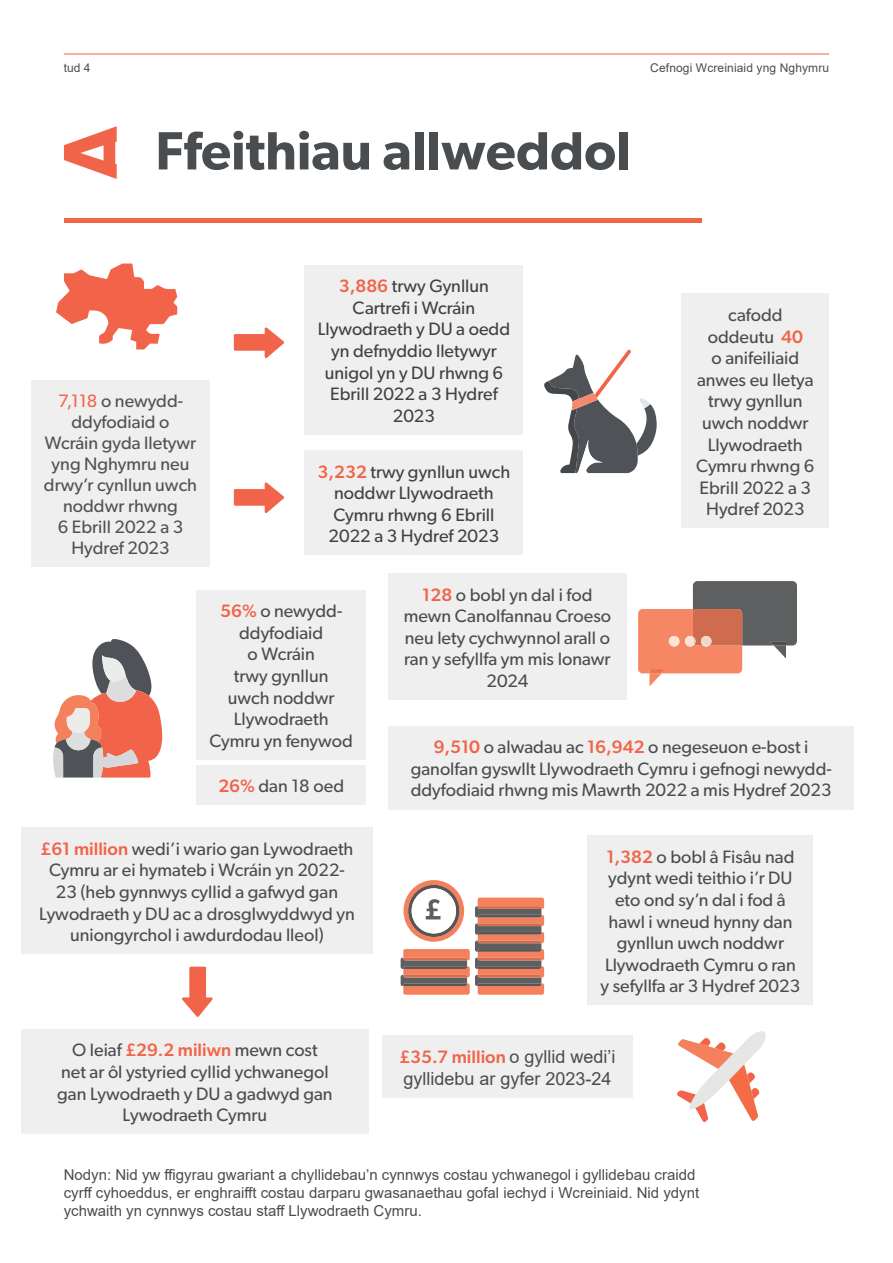
<style>
.page{position:relative;width:893px;height:1263px;background:#fff}
.page>*{position:absolute;margin:0;border:0;box-sizing:border-box;transform-origin:0 0}
.Page_title{font:600 54px "Gibson";color:#494d50}
.t1{font:18px/21.6px "Gibson";color:#494d50;text-align:center}
.t2{font:18px/21.6px "Gibson";color:#414042;text-align:center}
.t3{font:18px/21px "Gibson";color:#515254;text-align:center}
.t4{font:18px/22.5px "Arial";color:#494d50}
.Note_text{font:15px/18px "Arial";color:#494d50}
.t5{font:12px "Arial";letter-spacing:.01em;color:#494d50}
.s1{color:#f16449}
.s2{font-weight:500;color:#f16449}
.s3{font-family:"Gibson";font-weight:500;color:#f16449}
</style>
<div class="page">
<hr style="left:64px;top:54px;width:765px;height:1px;background:#f16449">
<svg style="left:64px;top:126px;width:53px;height:53px"></svg>
<hr style="left:64px;top:218px;width:638px;height:4px;background:#f16449">
<div style="left:31px;top:380px;width:179px;height:186px;background:#f0efef"></div>
<div style="left:21px;top:828px;width:352px;height:126px;background:#f0efef"></div>
<div style="left:388px;top:573px;width:238px;height:127px;background:#f0efef"></div>
<div style="left:21px;top:1029px;width:348px;height:105px;background:#f0efef"></div>
<div style="left:388px;top:726px;width:466px;height:83px;background:#f0efef"></div>
<div style="left:382px;top:1036px;width:250px;height:62px;background:#f0efef"></div>
<div style="left:305px;top:265px;width:218px;height:169px;background:#f0efef"></div>
<div style="left:305px;top:450px;width:218px;height:105px;background:#f0efef"></div>
<div style="left:682px;top:294px;width:147px;height:234px;background:#f0efef"></div>
<div style="left:197px;top:590px;width:169px;height:169px;background:#f0efef"></div>
<div style="left:197px;top:765px;width:169px;height:40px;background:#f0efef"></div>
<div style="left:587px;top:836px;width:226px;height:169px;background:#f0efef"></div>
<svg style="left:677px;top:1031px;width:89px;height:91px"></svg>
<svg style="left:544px;top:350px;width:113px;height:123px"></svg>
<svg style="left:56px;top:263px;width:121px;height:86px"></svg>
<div style="left:234px;top:334px;width:39px;height:17px;background:#f16449"></div>
<svg style="left:265px;top:327px;width:19px;height:31px"></svg>
<div style="left:234px;top:489px;width:39px;height:17px;background:#f16449"></div>
<svg style="left:265px;top:482px;width:19px;height:31px"></svg>
<div style="left:189px;top:967px;width:17px;height:39px;background:#f16449"></div>
<svg style="left:182px;top:997px;width:31px;height:20px"></svg>
<svg style="left:401px;top:880px;width:143px;height:115px"></svg>
<svg style="left:638px;top:581px;width:159px;height:105px"></svg>
<svg style="left:53px;top:639px;width:110px;height:139px"></svg>
<p class="t5" style="left:64px;top:59px;width:28px">tud 4</p>
<p class="t5" style="left:650px;top:59px;width:180px">Cefnogi Wcreiniaid yng Nghymru</p>
<h2 class="Page_title" style="left:155px;top:119px;width:477px">Ffeithiau allweddol</h2>
<p class="t3" style="left:44px;top:390px;width:155px"><span class="s1">7,118</span> o newydd&shy;ddyfodiaid o<br>Wcráin gyda lletywr yng Nghymru neu drwy’r cynllun uwch noddwr rhwng<br>6 Ebrill 2022 a 3<br>Hydref 2023</p>
<p class="t2" style="left:318px;top:275px;width:194px"><span class="s2">3,886</span> trwy Gynllun<br>Cartrefi i Wcráin<br>Llywodraeth y DU a oedd yn defnyddio lletywyr unigol yn y DU rhwng 6<br>Ebrill 2022 a 3 Hydref<br>2023</p>
<p class="t2" style="left:318px;top:460px;width:194px"><span class="s2">3,232</span> trwy gynllun uwch noddwr Llywodraeth<br>Cymru rhwng 6 Ebrill<br>2022 a 3 Hydref 2023</p>
<p class="t1" style="left:696px;top:304px;width:120px">cafodd oddeutu <span class="s2">40<br></span>o anifeiliaid anwes eu lletya trwy gynllun uwch noddwr<br>Llywodraeth<br>Cymru rhwng 6<br>Ebrill 2022 a 3<br>Hydref 2023</p>
<p class="t1" style="left:209px;top:600px;width:145px"><span class="s2">56%</span> o newydd&shy;ddyfodiaid<br>o Wcráin<br>trwy gynllun<br>uwch noddwr<br>Llywodraeth<br>Cymru yn fenywod</p>
<p class="t1" style="left:218px;top:775px;width:127px"><span class="s2">26%</span> dan 18 oed</p>
<p class="t1" style="left:39px;top:837px;width:317px"><span class="s2">£61 million</span> wedi’i wario gan Lywodraeth Cymru ar ei hymateb i Wcráin yn 2022- 23 (heb gynnwys cyllid a gafwyd gan Lywodraeth y DU ac a drosglwyddwyd yn uniongyrchol i awdurdodau lleol)</p>
<p class="t1" style="left:57px;top:1039px;width:277px">O leiaf <span class="s2">£29.2 miliwn</span> mewn cost<br>net ar ôl ystyried cyllid ychwanegol gan Lywodraeth y DU a gadwyd gan<br>Lywodraeth Cymru</p>
<p class="t1" style="left:404px;top:583px;width:209px"><span class="s2">128</span> o bobl yn dal i fod mewn Canolfannau Croeso neu lety cychwynnol arall o ran y sefyllfa ym mis Ionawr<br>2024</p>
<p class="t1" style="left:411px;top:736px;width:422px"><span class="s2">9,510</span> o alwadau ac <span class="s2">16,942</span> o negeseuon e-bost i ganolfan gyswllt Llywodraeth Cymru i gefnogi newydd&shy;ddyfodiaid rhwng mis Mawrth 2022 a mis Hydref 2023</p>
<p class="t1" style="left:601px;top:845px;width:201px"><span class="s2">1,382</span> o bobl â Fisâu nad ydynt wedi teithio i’r DU eto ond sy’n dal i fod â hawl i wneud hynny dan gynllun uwch noddwr<br>Llywodraeth Cymru o ran y sefyllfa ar 3 Hydref 2023</p>
<p class="t4" style="left:399px;top:1045px;width:218px"><span class="s3">£35.7 million</span> o gyllid wedi’i gyllidebu ar gyfer 2023-24</p>
<p class="Note_text" style="left:64px;top:1166px;width:637px">Nodyn: Nid yw ffigyrau gwariant a chyllidebau’n cynnwys costau ychwanegol i gyllidebau craidd cyrff cyhoeddus, er enghraifft costau darparu gwasanaethau gofal iechyd i Wcreiniaid. Nid ydynt ychwaith yn cynnwys costau staff Llywodraeth Cymru.</p>
</div>
